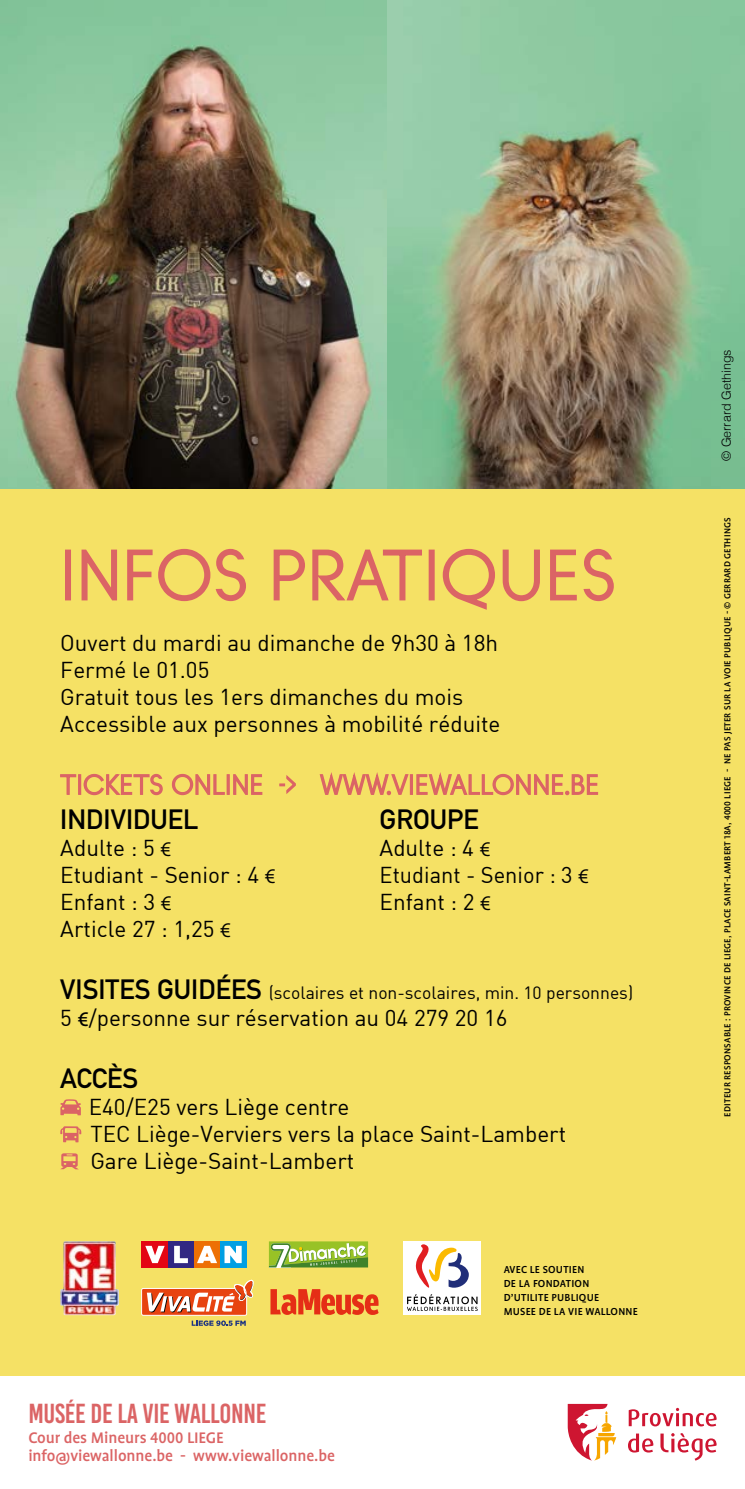
<style>
.page{position:relative;width:745px;height:1489px;background:#fff}
.page>*{position:absolute;margin:0;border:0;box-sizing:border-box;transform-origin:0 0}
.t1{font:70px "Banks Miles Single Line";letter-spacing:.02em;color:#db6465}
.t2{font:700 27.5px "DIN Alternate";color:#000}
.t3{font:27.5px "Bebas Kai";letter-spacing:-.01em;color:#db6465}
.t4{font:22.5px/27px "DIN";color:#000}
.t5{font:500 17.5px/17.5px "Profile OT";letter-spacing:-.005em;color:#db6465}
.t6{font:17.5px "DIN";color:#000}
.t7{font:300 12.5px "Helvetica";color:#020203}
.t8{font:500 11.5px/14px "Profile OT";letter-spacing:.02em;color:#000}
.t9{font:500 10px "Profile OT";letter-spacing:.02em;color:#000}
.s1{font-family:"Profile OT";font-weight:300}
.s2{font-family:"DIN Alternate";font-weight:700;font-size:27.5px}
.s3{font-family:"Profile OT"}
</style>
<div class="page">
<svg style="left:567px;top:1403px;width:49px;height:57px"></svg>
<svg style="left:628px;top:1433px;width:88px;height:27px"></svg>
<svg style="left:628px;top:1407px;width:88px;height:19px"></svg>
<img style="left:0;top:0;width:744px;height:489px">
<div style="left:0;top:489px;width:744px;height:886px;background:#f5e165"></div>
<div style="left:65px;top:549px;width:6px;height:51px;border:2px solid #db6465"></div>
<svg style="left:81px;top:549px;width:36px;height:52px"></svg>
<svg style="left:127px;top:548px;width:119px;height:54px"></svg>
<svg style="left:273px;top:549px;width:149px;height:52px"></svg>
<div style="left:428px;top:549px;width:6px;height:51px;border:2px solid #db6465"></div>
<svg style="left:442px;top:548px;width:53px;height:62px"></svg>
<svg style="left:502px;top:549px;width:38px;height:53px"></svg>
<svg style="left:550px;top:548px;width:64px;height:54px"></svg>
<svg style="left:60px;top:774px;width:17px;height:21px"></svg>
<div style="left:78px;top:774px;width:3px;height:20px;border:2px solid #db6465"></div>
<svg style="left:83px;top:773px;width:80px;height:23px"></svg>
<svg style="left:171px;top:773px;width:54px;height:23px"></svg>
<div style="left:226px;top:774px;width:4px;height:20px;border:2px solid #db6465"></div>
<svg style="left:233px;top:774px;width:30px;height:21px"></svg>
<svg style="left:279px;top:775px;width:17px;height:19px"></svg>
<svg style="left:319px;top:772px;width:90px;height:24px"></svg>
<div style="left:409px;top:774px;width:4px;height:20px;border:2px solid #db6465"></div>
<svg style="left:416px;top:772px;width:182px;height:24px"></svg>
<svg style="left:60px;top:1099px;width:21px;height:16px"></svg>
<svg style="left:60px;top:1126px;width:21px;height:16px"></svg>
<svg style="left:61px;top:1153px;width:17px;height:16px"></svg>
<div style="left:403px;top:1241px;width:77px;height:73px;background:#fff"></div>
<svg style="left:415px;top:1244px;width:53px;height:43px"></svg>
<svg style="left:407px;top:1294px;width:70px;height:16px"></svg>
<div style="left:141px;top:1288px;width:105px;height:27px;background:#e74310;border-radius:2px"></div>
<div style="left:141px;top:1287px;width:106px;height:28px;border:1px solid #fff;border-radius:2px"></div>
<svg style="left:147px;top:1279px;width:107px;height:33px"></svg>
<svg style="left:191px;top:1320px;width:54px;height:5px"></svg>
<svg style="left:270px;top:1289px;width:108px;height:25px"></svg>
<svg style="left:269px;top:1241px;width:99px;height:26px;background:#9bc060"></svg>
<div style="left:142px;top:1241px;width:26px;height:26px;background:#e30613"></div>
<div style="left:168px;top:1241px;width:26px;height:26px;background:#312783"></div>
<div style="left:194px;top:1241px;width:26px;height:26px;background:#ed7004"></div>
<div style="left:220px;top:1241px;width:26px;height:26px;background:#009fe3"></div>
<svg style="left:145px;top:1245px;width:19px;height:17px"></svg>
<svg style="left:174px;top:1245px;width:14px;height:17px"></svg>
<svg style="left:197px;top:1245px;width:20px;height:17px"></svg>
<svg style="left:224px;top:1245px;width:17px;height:17px"></svg>
<img style="left:60px;top:1241px;width:59px;height:74px">
<h1 class="t1" style="left:60px;top:527px;width:557px">INFOS PRATIQUES</h1>
<p class="t4" style="left:60px;top:629px;width:441px">Ouvert du mardi au dimanche de 9h30 à 18h Fermé le 01.05<br>Gratuit tous les 1ers dimanches du mois Accessible aux personnes à mobilité réduite</p>
<p class="t2" style="left:60px;top:798px;width:139px">INDIVIDUEL</p>
<p class="t2" style="left:379px;top:798px;width:101px">GROUPE</p>
<p class="t4" style="left:60px;top:834px;width:113px">Adulte : 5 <span class="s1">€</span></p>
<p class="t4" style="left:379px;top:834px;width:113px">Adulte : 4 <span class="s1">€</span></p>
<p class="t4" style="left:60px;top:861px;width:217px">Etudiant - Senior : 4 <span class="s1">€</span></p>
<p class="t4" style="left:379px;top:861px;width:211px">Etudiant - Senior : 3 <span class="s1">€</span></p>
<p class="t4" style="left:60px;top:888px;width:113px">Enfant : 3 <span class="s1">€</span></p>
<p class="t4" style="left:379px;top:888px;width:113px">Enfant : 2 <span class="s1">€</span></p>
<p class="t4" style="left:60px;top:915px;width:172px">Article 27 : 1,25 <span class="s1">€</span></p>
<p class="t6" style="left:60px;top:982px;width:574px"><span class="s2">VISITES GUIDÉES</span> (scolaires et non-scolaires, min. 10 personnes)</p>
<p class="t4" style="left:60px;top:1004px;width:448px">5 <span class="s3">€</span>/personne sur réservation au 04 279 20 16</p>
<p class="t2" style="left:60px;top:1057px;width:79px">ACCÈS</p>
<p class="t4" style="left:89px;top:1093px;width:479px">E40/E25 vers Liège centre<br>TEC Liège-Verviers vers la place Saint-Lambert<br>Gare Liège-Saint-Lambert</p>
<p class="t3" style="left:28px;top:1398px;width:240px">MUSÉE DE LA VIE WALLONNE</p>
<p class="t5" style="left:28px;top:1429px;width:308px">Cour des Mineurs 4000 LIEGE info@viewallonne.be - www.viewallonne.be</p>
<p class="t8" style="left:503px;top:1262px;width:136px">AVEC LE SOUTIEN<br>DE LA FONDATION<br>D’UTILITE PUBLIQUE<br>MUSEE DE LA VIE WALLONNE</p>
<p class="t7" style="left:715px;top:461px;width:113px;rotate:-90deg">© Gerrard Gethings</p>
<p class="t9" style="left:721px;top:1116px;width:600px;rotate:-90deg">EDITEUR RESPONSABLE : PROVINCE DE LIEGE, PLACE SAINT-LAMBERT 18A, 4000 LIEGE - NE PAS JETER SUR LA VOIE PUBLIQUE - © GERRARD GETHINGS</p>
</div>
